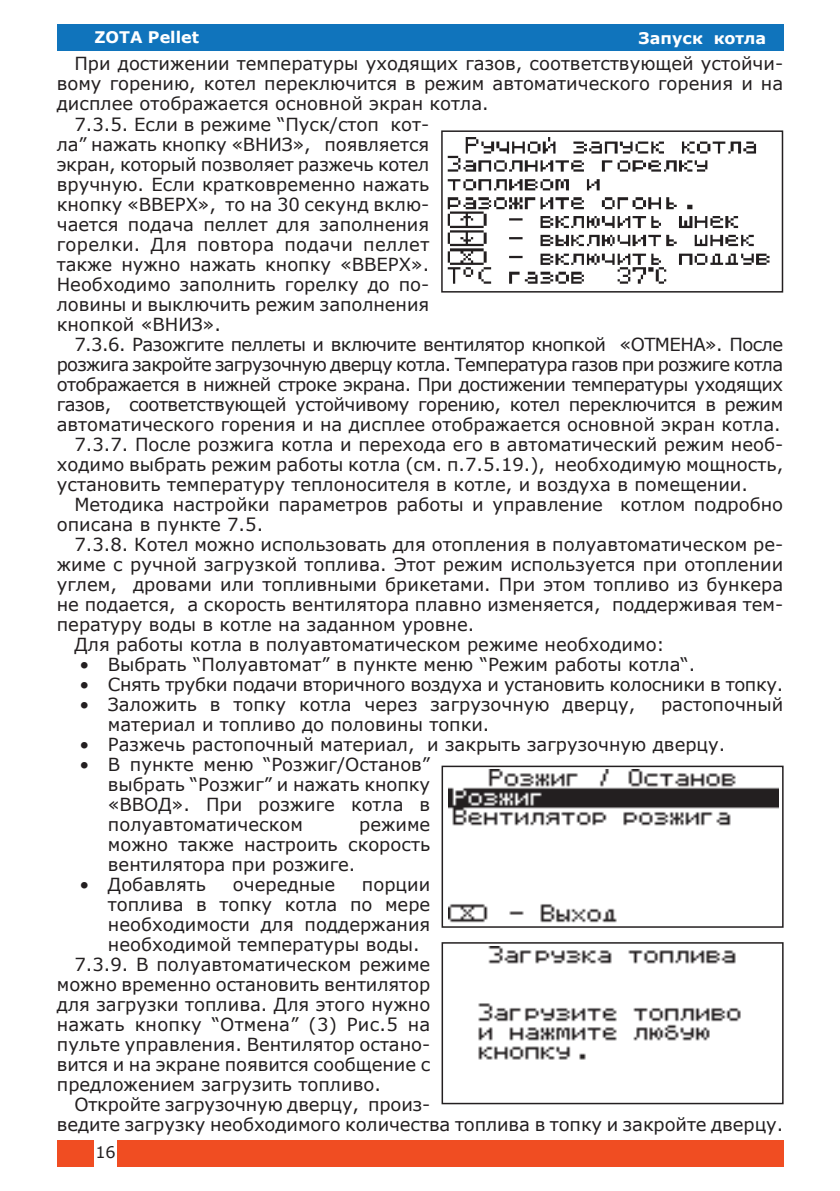
<style>
.page{position:relative;width:840px;height:1191px;background:#fff}
.page>*{position:absolute;margin:0;border:0;box-sizing:border-box;transform-origin:0 0}
.t1{font:18px/20px "Verdana";color:#231f20;text-align:justify}
.t2{font:18px "Verdana";letter-spacing:-.03em;color:#231f20}
.t3{font:18px "Verdana";letter-spacing:-.04em;color:#231f20}
.t4{font:18px "Verdana";letter-spacing:-.025em;color:#231f20}
.t5{font:18px "Verdana";letter-spacing:-.02em;color:#231f20}
.t6{font:18px "Verdana";letter-spacing:.02em;color:#231f20}
.t7{font:700 16px "Verdana";color:#fff}
.t8{font:16px "Verdana";color:#231f20}
</style>
<div class="page">
<div style="left:57px;top:1140px;width:725px;height:27px;background:#f04d22"></div>
<div style="left:94px;top:1139px;width:23px;height:28px;background:#fff"></div>
<div style="left:57px;top:24px;width:725px;height:27px;background:#1074bc"></div>
<img style="left:447px;top:137px;width:323px;height:147px">
<div style="left:441px;top:130px;width:341px;height:162px;border:2px solid #231f20"></div>
<img style="left:448px;top:770px;width:329px;height:153px">
<div style="left:441px;top:765px;width:342px;height:162px;border:2px solid #231f20"></div>
<img style="left:478px;top:946px;width:263px;height:114px">
<div style="left:441px;top:942px;width:342px;height:162px;border:2px solid #231f20"></div>
<p class="t7" style="left:94px;top:26px;width:106px">ZOTA Pellet</p>
<p class="t1" style="left:74px;top:54px;width:710px">При достижении температуры уходящих газов, соответствующей устойчи-</p>
<p class="t1" style="left:57px;top:74px;width:727px">вому горению, котел переключится в режим автоматического горения и на</p>
<p class="t1" style="left:57px;top:94px;width:433px">дисплее отображается основной экран котла.</p>
<p class="t1" style="left:74px;top:114px;width:356px">7.3.5. Если в режиме “Пуск/стоп кот-</p>
<p class="t1" style="left:57px;top:134px;width:374px">ла” нажать кнопку «ВНИЗ», появляется</p>
<p class="t1" style="left:57px;top:154px;width:374px">экран, который позволяет разжечь котел</p>
<p class="t1" style="left:57px;top:174px;width:374px">вручную. Если кратковременно нажать</p>
<p class="t1" style="left:57px;top:194px;width:374px">кнопку «ВВЕРХ», то на 30 секунд вклю-</p>
<p class="t1" style="left:57px;top:214px;width:374px">чается подача пеллет для заполнения</p>
<p class="t6" style="left:57px;top:232px;width:374px">горелки. Для повтора подачи пеллет</p>
<p class="t1" style="left:57px;top:254px;width:374px">также нужно нажать кнопку «ВВЕРХ».</p>
<p class="t1" style="left:57px;top:274px;width:374px">Необходимо заполнить горелку до по-</p>
<p class="t1" style="left:57px;top:294px;width:374px">ловины и выключить режим заполнения</p>
<p class="t1" style="left:57px;top:314px;width:166px">кнопкой «ВНИЗ».</p>
<p class="t2" style="left:74px;top:332px;width:710px">7.3.6. Разожгите пеллеты и включите вентилятор кнопкой «ОТМЕНА». После</p>
<p class="t3" style="left:57px;top:352px;width:727px">розжига закройте загрузочную дверцу котла. Температура газов при розжиге котла</p>
<p class="t2" style="left:57px;top:372px;width:727px">отображается в нижней строке экрана. При достижении температуры уходящих</p>
<p class="t4" style="left:57px;top:392px;width:727px">газов, соответствующей устойчивому горению, котел переключится в режим</p>
<p class="t1" style="left:57px;top:414px;width:725px">автоматического горения и на дисплее отображается основной экран котла.</p>
<p class="t1" style="left:74px;top:434px;width:710px">7.3.7. После розжига котла и перехода его в автоматический режим необ-</p>
<p class="t1" style="left:57px;top:454px;width:727px">ходимо выбрать режим работы котла (см. п.7.5.19.), необходимую мощность,</p>
<p class="t1" style="left:57px;top:474px;width:692px">установить температуру теплоносителя в котле, и воздуха в помещении.</p>
<p class="t1" style="left:74px;top:494px;width:710px">Методика настройки параметров работы и управление котлом подробно</p>
<p class="t1" style="left:57px;top:514px;width:208px">описана в пункте 7.5.</p>
<p class="t1" style="left:74px;top:534px;width:710px">7.3.8. Котел можно использовать для отопления в полуавтоматическом ре-</p>
<p class="t1" style="left:57px;top:554px;width:727px">жиме с ручной загрузкой топлива. Этот режим используется при отоплении</p>
<p class="t1" style="left:57px;top:574px;width:727px">углем, дровами или топливными брикетами. При этом топливо из бункера</p>
<p class="t1" style="left:57px;top:594px;width:727px">не подается, а скорость вентилятора плавно изменяется, поддерживая тем-</p>
<p class="t1" style="left:57px;top:614px;width:419px">пературу воды в котле на заданном уровне.</p>
<p class="t1" style="left:74px;top:634px;width:591px">Для работы котла в полуавтоматическом режиме необходимо:</p>
<p class="t1" style="left:79px;top:654px;width:617px">• Выбрать “Полуавтомат” в пункте меню “Режим работы котла“.</p>
<p class="t5" style="left:79px;top:671px;width:705px">• Снять трубки подачи вторичного воздуха и установить колосники в топку.</p>
<p class="t1" style="left:79px;top:694px;width:557px">• Заложить в топку котла через загрузочную дверцу,</p>
<p class="t1" style="left:660px;top:694px;width:124px">растопочный</p>
<p class="t1" style="left:108px;top:714px;width:383px">материал и топливо до половины топки.</p>
<p class="t1" style="left:79px;top:734px;width:647px">• Разжечь растопочный материал, и закрыть загрузочную дверцу.</p>
<p class="t1" style="left:108px;top:754px;width:324px;text-indent:-28px">• В пункте меню “Розжиг/Останов” выбрать “Розжиг” и нажать кнопку «ВВОД». При розжиге котла в полуавтоматическом</p>
<p class="t7" style="left:638px;top:27px;width:129px">Запуск котла</p>
<p class="t1" style="left:108px;top:814px;width:324px;text-indent:251px">режиме можно также настроить скорость вентилятора при розжиге.</p>
<p class="t1" style="left:79px;top:874px;width:128px">• Добавлять</p>
<p class="t1" style="left:233px;top:874px;width:104px">очередные</p>
<p class="t1" style="left:362px;top:874px;width:70px">порции</p>
<p class="t1" style="left:108px;top:894px;width:324px">топлива в топку котла по мере</p>
<p class="t1" style="left:108px;top:914px;width:324px">необходимости для поддержания</p>
<p class="t1" style="left:108px;top:934px;width:313px">необходимой температуры воды.</p>
<p class="t1" style="left:74px;top:954px;width:357px">7.3.9. В полуавтоматическом режиме</p>
<p class="t1" style="left:57px;top:974px;width:374px">можно временно остановить вентилятор</p>
<p class="t1" style="left:57px;top:994px;width:375px">для загрузки топлива. Для этого нужно</p>
<p class="t1" style="left:57px;top:1014px;width:375px">нажать кнопку “Отмена” (3) Рис.5 на</p>
<p class="t1" style="left:57px;top:1034px;width:374px">пульте управления. Вентилятор остано-</p>
<p class="t1" style="left:57px;top:1054px;width:375px">вится и на экране появится сообщение с</p>
<p class="t1" style="left:57px;top:1074px;width:325px">предложением загрузить топливо.</p>
<p class="t1" style="left:74px;top:1094px;width:357px">Откройте загрузочную дверцу, произ-</p>
<p class="t1" style="left:57px;top:1114px;width:727px">ведите загрузку необходимого количества топлива в топку и закройте дверцу.</p>
<p class="t8" style="left:95px;top:1141px;width:22px">16</p>
</div>
